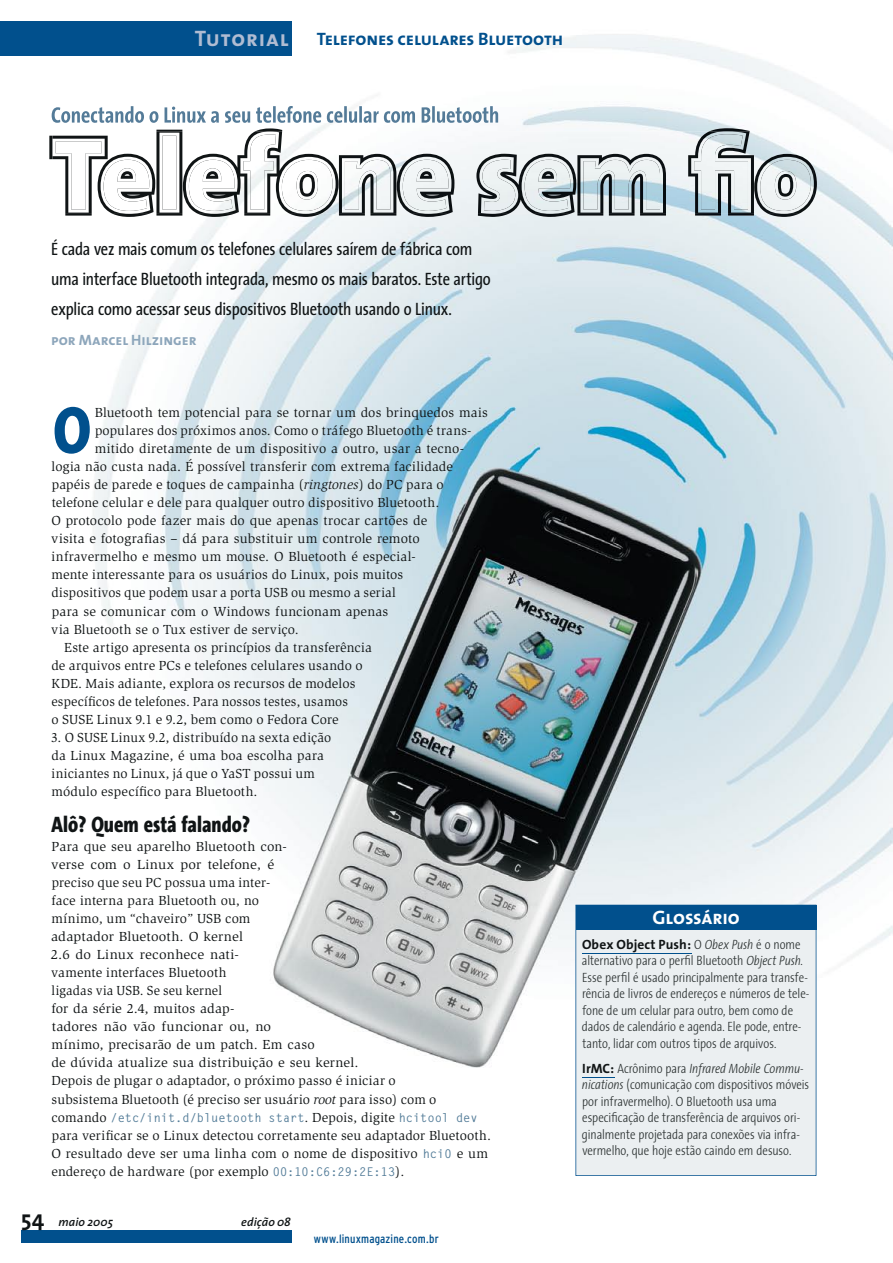
<style>
.page{position:relative;width:893px;height:1263px;background:#fff}
.page>*{position:absolute;margin:0;border:0;box-sizing:border-box;transform-origin:0 0}
.t1{font:800 67.05px "The Sans Condensed";color:#01508d}
.t2{font:800 22.5px "The Sans Condensed";color:#101415}
.t3{font:22.5px "The Sans Bold Caps";letter-spacing:.035em;color:#b0bcd2}
.t4{font:700 22.5px "The Sans";color:#101415}
.t5{font:19.5px "The Sans Bold Caps";letter-spacing:-.01em;color:#fff}
.t6{font:18px/30px "The Sans Condensed";letter-spacing:-.01em;color:#101415}
.t7{font:18px "The Sans Bold Caps";letter-spacing:-.01em;color:#01508d}
.t8{font:15px "The Sans Bold Caps";color:#8da6bb}
.t9{font:13.5px/18px "Slimbach";letter-spacing:.015em;color:#101415}
.t10{font:300 13.5px/16.5px "The Sans Condensed";color:#2c3232}
.t11{font:700 13.5px "The Sans";letter-spacing:.01em;color:#101415}
.t12{font:700 12px "Gothic Looser";color:#537c98}
.t13{font:condensed 12px "Interstate";letter-spacing:.015em;color:#01508d}
.t14{font:italic 600 12px "The Sans";letter-spacing:.01em;color:#101415}
.s1{font-style:italic}
.s2{font-family:"Slimbach";font-weight:400;font-size:13.5px;color:#101415}
.s3{font-family:"Gothic Looser";font-weight:700;font-size:12px;color:#537c98}
.s4{font-family:"The Sans Condensed";font-weight:300;color:#2c3232}
.s5{font-family:"The Sans Condensed";font-weight:300;font-style:italic;color:#2c3232}
.s6{font-family:"The Sans";font-weight:700;color:#101415}
</style>
<div class="page">
<img style="left:0;top:34px;width:893px;height:1106px">
<img style="left:52px;top:106px;width:446px;height:17px">
<img style="left:49px;top:128px;width:768px;height:89px">
<img style="left:754px;top:131px;width:60px;height:83px">
<img style="left:52px;top:131px;width:702px;height:83px">
<svg style="left:575px;top:905px;width:241px;height:271px;fill:#ebeff1"></svg>
<div style="left:0;top:21px;width:292px;height:34px;background:#01508d"></div>
<div style="left:21px;top:1230px;width:271px;height:13px;background:#01508d"></div>
<h2 class="t3" style="left:195px;top:20px;width:95px">Tutorial</h2>
<h3 class="t7" style="left:317px;top:24px;width:248px">Telefones celulares Bluetooth</h3>
<h3 class="t6" style="left:51px;top:233px;width:441px">É cada vez mais comum os telefones celulares saírem de fábrica com uma interface Bluetooth integrada, mesmo os mais baratos. Este artigo explica como acessar seus dispositivos Bluetooth usando o Linux.</h3>
<p class="t8" style="left:51px;top:327px;width:147px">por Marcel Hilzinger</p>
<h1 class="t1" style="left:53px;top:392px;width:39px">O</h1>
<p class="t9" style="left:95px;top:403px;width:395px">Bluetooth tem potencial para se tornar um dos brinquedos mais</p>
<p class="t9" style="left:95px;top:421px;width:378px">populares dos próximos anos. Como o tráfego Bluetooth é trans-</p>
<p class="t9" style="left:95px;top:439px;width:371px">mitido diretamente de um dispositivo a outro, usar a tecno-</p>
<p class="t9" style="left:52px;top:457px;width:403px">logia não custa nada. É possível transferir com extrema facilidade</p>
<p class="t9" style="left:52px;top:476px;width:394px">papéis de parede e toques de campainha (<span class="s1">ringtones</span>) do PC para o</p>
<p class="t9" style="left:52px;top:494px;width:389px">telefone celular e dele para qualquer outro dispositivo Bluetooth.</p>
<p class="t9" style="left:51px;top:512px;width:377px">O protocolo pode fazer mais do que apenas trocar cartões de</p>
<p class="t9" style="left:51px;top:530px;width:370px">visita e fotografias – dá para substituir um controle remoto</p>
<p class="t9" style="left:52px;top:548px;width:366px">infravermelho e mesmo um mouse. O Bluetooth é especial-</p>
<p class="t9" style="left:52px;top:566px;width:353px">mente interessante para os usuários do Linux, pois muitos</p>
<p class="t9" style="left:51px;top:584px;width:346px">dispositivos que podem usar a porta USB ou mesmo a serial</p>
<p class="t9" style="left:52px;top:602px;width:338px">para se comunicar com o Windows funcionam apenas</p>
<p class="t9" style="left:51px;top:620px;width:249px">via Bluetooth se o Tux estiver de serviço.</p>
<p class="t9" style="left:64px;top:638px;width:309px">Este artigo apresenta os princípios da transferência</p>
<p class="t9" style="left:51px;top:656px;width:313px">de arquivos entre PCs e telefones celulares usando o</p>
<p class="t9" style="left:52px;top:674px;width:305px">KDE. Mais adiante, explora os recursos de modelos</p>
<p class="t9" style="left:51px;top:692px;width:298px">específicos de telefones. Para nossos testes, usamos</p>
<p class="t9" style="left:51px;top:710px;width:289px">o SUSE Linux 9.1 e 9.2, bem como o Fedora Core</p>
<p class="t9" style="left:51px;top:729px;width:282px">3. O SUSE Linux 9.2, distribuído na sexta edição da Linux Magazine, é uma boa escolha para iniciantes no Linux, já que o YaST possui um módulo específico para Bluetooth.</p>
<h2 class="t2" style="left:52px;top:812px;width:200px">Alô? Quem está falando?</h2>
<p class="t9" style="left:51px;top:837px;width:387px">Para que seu aparelho Bluetooth con-<br>verse com o Linux por telefone, é<br>preciso que seu PC possua uma inter-<br>face interna para Bluetooth ou, no<br>mínimo, um “chaveiro” USB com<br>adaptador Bluetooth. O kernel<br>2.6 do Linux reconhece nati-<br>vamente interfaces Bluetooth<br>ligadas via USB. Se seu kernel<br>for da série 2.4, muitos adap-<br>tadores não vão funcionar ou, no<br>mínimo, precisarão de um patch. Em caso<br>de dúvida atualize sua distribuição e seu kernel.<br>Depois de plugar o adaptador, o próximo passo é iniciar o subsistema Bluetooth (é preciso ser usuário <span class="s1">root</span> para isso) com o</p>
<p class="t12" style="left:51px;top:1109px;width:428px"><span class="s2">comando</span> /etc/init.d/bluetooth start<span class="s2">. Depois, digite</span> hcitool dev</p>
<p class="t9" style="left:51px;top:1126px;width:441px">para verificar se o Linux detectou corretamente seu adaptador Bluetooth.<br>O resultado deve ser uma linha com o nome de dispositivo <span class="s3">hci0</span> e um endereço de hardware (por exemplo <span class="s3">00:10:C6:29:2E:13</span>).</p>
<h2 class="t4" style="left:21px;top:1199px;width:24px">54</h2>
<p class="t14" style="left:58px;top:1212px;width:56px">maio 2005</p>
<p class="t14" style="left:241px;top:1212px;width:51px">edição 08</p>
<p class="t13" style="left:314px;top:1232px;width:126px">www.linuxmagazine.com.br</p>
<h3 class="t5" style="left:653px;top:901px;width:89px">Glossário</h3>
<p class="t11" style="left:582px;top:933px;width:220px">Obex Object Push: <span class="s4">O</span> <span class="s5">Obex Push</span> <span class="s4">é o nome</span></p>
<p class="t10" style="left:582px;top:952px;width:229px">alternativo para o perfil Bluetooth <span class="s1">Object Push</span>.<br>Esse perfil é usado principalmente para transfe&shy;rência de livros de endereços e números de tele&shy;fone de um celular para outro, bem como de dados de calendário e agenda. Ele pode, entre&shy;tanto, lidar com outros tipos de arquivos.</p>
<p class="t10" style="left:582px;top:1059px;width:229px"><span class="s6">IrMC:</span> Acrônimo para <span class="s1">Infrared Mobile Commu&shy;nications</span> (comunicação com dispositivos móveis por infravermelho). O Bluetooth usa uma especificação de transferência de arquivos ori&shy;ginalmente projetada para conexões via infra&shy;vermelho, que hoje estão caindo em desuso.</p>
</div>
